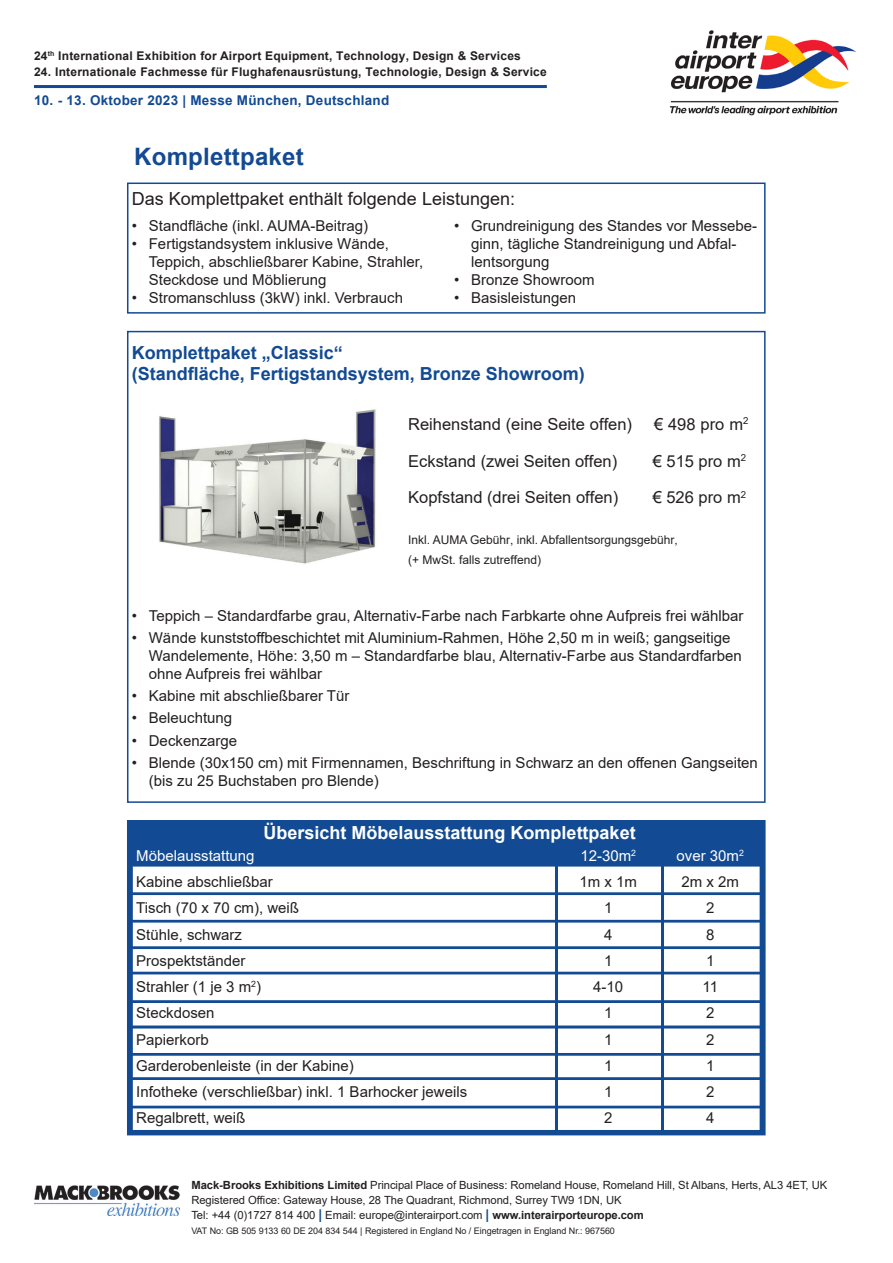
<style>
.page{position:relative;width:893px;height:1263px;background:#fff}
.page>*{position:absolute;margin:0;border:0;box-sizing:border-box;transform-origin:0 0}
.t1{font:700 24px "Arial";letter-spacing:.01em;color:#134a93}
.t2{font:700 18px/21.6px "Arial";color:#124a93}
.t3{font:18px "Arial";color:#231f20}
.t4{font:700 18px "Arial";color:#fff}
.t5{font:16.5px "Arial";color:#231f20}
.t6{font:15px/18px "Arial";color:#231f20}
.t7{font:15px "Arial";color:#fff}
.t8{font:700 13.5px "Arial";letter-spacing:.02em;color:#124a93}
.t9{font:700 12px "Arial";letter-spacing:.02em;color:#231f20}
.t10{font:12px/19.8px "Arial";color:#231f20}
.t11{font:11.25px/15px "Arial";letter-spacing:-.005em;color:#231f20}
.t12{font:9px "Arial";letter-spacing:-.005em;color:#231f20}
.s1{font-style:inherit}
.s2{font-weight:700}
.s3{font-weight:700;font-size:13.5px;color:#124a93}
</style>
<div class="page">
<img style="left:34px;top:1185px;width:145px;height:31px">
<img style="left:670px;top:30px;width:186px;height:86px">
<hr style="left:34px;top:85px;width:513px;height:3px;background:#124a93">
<div style="left:127px;top:331px;width:639px;height:472px;border:2px solid #124a93"></div>
<div style="left:127px;top:183px;width:639px;height:131px;border:2px solid #124a93"></div>
<img style="left:129px;top:402px;width:247px;height:177px">
<div style="left:127px;top:820px;width:639px;height:315px;background:#124a93"></div>
<div style="left:133px;top:866px;width:627px;height:264px;background:#fff;border:2px solid #fff"></div>
<div style="left:127px;top:892px;width:637px;height:3px;border:2px solid #124a93"></div>
<hr style="left:555px;top:863px;width:2px;height:269px;background:#124a93">
<hr style="left:661px;top:866px;width:2px;height:266px;background:#124a93">
<div style="left:128px;top:920px;width:637px;height:2px;border:2px solid #124a93"></div>
<div style="left:128px;top:946px;width:637px;height:3px;border:2px solid #124a93"></div>
<div style="left:128px;top:972px;width:637px;height:2px;border:2px solid #124a93"></div>
<div style="left:127px;top:1000px;width:637px;height:3px;border:2px solid #124a93"></div>
<div style="left:127px;top:1025px;width:638px;height:3px;border:2px solid #124a93"></div>
<div style="left:128px;top:1053px;width:637px;height:3px;border:2px solid #124a93"></div>
<div style="left:128px;top:1077px;width:637px;height:3px;border:2px solid #124a93"></div>
<div style="left:128px;top:1106px;width:637px;height:2px;border:2px solid #124a93"></div>
<p class="t9" style="left:34px;top:47px;width:488px">24<sup>th</sup> International Exhibition for Airport Equipment, Technology, Design &amp; Services</p>
<p class="t9" style="left:34px;top:63px;width:514px">24. Internationale Fachmesse für Flughafenausrüstung, Technologie, Design &amp; Service</p>
<p class="t8" style="left:34px;top:91px;width:357px">10. - 13. Oktober 2023 | Messe München, Deutschland</p>
<h1 class="t1" style="left:134px;top:139px;width:171px">Komplettpaket</h1>
<p class="t3" style="left:132px;top:186px;width:385px">Das Komplettpaket enthält folgende Leistungen:</p>
<p class="t6" style="left:132px;top:217px;width:238px">• Standfläche (inkl. AUMA-Beitrag)</p>
<p class="t6" style="left:149px;top:235px;width:276px;text-indent:-17px">• Fertigstandsystem inklusive Wände,<br>Teppich, abschließbarer Kabine, Strahler,<br>Steckdose und Möblierung</p>
<p class="t6" style="left:132px;top:289px;width:273px">• Stromanschluss (3kW) inkl. Verbrauch</p>
<p class="t6" style="left:471px;top:217px;width:287px;text-indent:-17px">• Grundreinigung des Standes vor Messebe&shy;ginn, tägliche Standreinigung und Abfal&shy;lentsorgung</p>
<p class="t6" style="left:454px;top:271px;width:142px">• Bronze Showroom</p>
<p class="t6" style="left:454px;top:289px;width:124px">• Basisleistungen</p>
<p class="t2" style="left:132px;top:342px;width:455px">Komplettpaket „Classic“<br>(Standfläche, Fertigstandsystem, Bronze Showroom)</p>
<p class="t5" style="left:408px;top:413px;width:225px">Reihenstand (eine Seite offen)</p>
<p class="t5" style="left:654px;top:413px;width:96px">€ 4<span class="s1">98</span> pro m<sup>2</sup></p>
<p class="t5" style="left:408px;top:449px;width:211px">Eckstand (zwei Seiten offen)</p>
<p class="t5" style="left:653px;top:449px;width:95px">€ <span class="s1">515</span> pro m<sup>2</sup></p>
<p class="t5" style="left:408px;top:486px;width:212px">Kopfstand (drei Seiten offen)</p>
<p class="t5" style="left:653px;top:486px;width:95px">€ 5<span class="s1">26</span> pro m<sup>2</sup></p>
<p class="t10" style="left:408px;top:530px;width:271px">Inkl. AUMA Gebühr, inkl. Abfallentsorgungsgebühr, (+ MwSt. falls zutreffend)</p>
<p class="t6" style="left:132px;top:606px;width:613px">• Teppich – Standardfarbe grau, Alternativ-Farbe nach Farbkarte ohne Aufpreis frei wählbar</p>
<p class="t6" style="left:149px;top:628px;width:595px;text-indent:-17px">• Wände kunststoffbeschichtet mit Aluminium-Rahmen, Höhe 2,50 m in weiß; gangseitige<br>Wandelemente, Höhe: 3,50 m – Standardfarbe blau, Alternativ-Farbe aus Standardfarben ohne Aufpreis frei wählbar</p>
<p class="t6" style="left:132px;top:687px;width:219px">• Kabine mit abschließbarer Tür</p>
<p class="t6" style="left:132px;top:709px;width:102px">• Beleuchtung</p>
<p class="t6" style="left:132px;top:731px;width:107px">• Deckenzarge</p>
<p class="t6" style="left:149px;top:753px;width:611px;text-indent:-17px">• Blende (30x150 cm) mit Firmennamen, Beschriftung in Schwarz an den offenen Gangseiten (bis zu 25 Buchstaben pro Blende)</p>
<p class="t4" style="left:264px;top:820px;width:374px">Übersicht Möbelausstattung Komplettpaket</p>
<p class="t7" style="left:136px;top:845px;width:120px">Möbelausstattung</p>
<p class="t7" style="left:580px;top:845px;width:57px">12-30m<sup>2</sup></p>
<p class="t7" style="left:677px;top:845px;width:69px">over 30m<sup>2</sup></p>
<p class="t6" style="left:136px;top:873px;width:138px">Kabine abschließbar</p>
<p class="t6" style="left:579px;top:873px;width:59px">1m x 1m</p>
<p class="t6" style="left:681px;top:873px;width:59px">2m x 2m</p>
<p class="t6" style="left:136px;top:899px;width:164px">Tisch (70 x 70 cm), weiß</p>
<p class="t6" style="left:604px;top:899px;width:10px">1</p>
<p class="t6" style="left:706px;top:899px;width:10px">2</p>
<p class="t6" style="left:136px;top:925px;width:107px">Stühle, schwarz</p>
<p class="t6" style="left:604px;top:925px;width:10px">4</p>
<p class="t6" style="left:706px;top:925px;width:10px">8</p>
<p class="t6" style="left:136px;top:951px;width:111px">Prospektständer</p>
<p class="t6" style="left:604px;top:951px;width:10px">1</p>
<p class="t6" style="left:706px;top:951px;width:10px">1</p>
<p class="t6" style="left:136px;top:978px;width:126px">Strahler (1 je 3 m<sup>2</sup>)</p>
<p class="t6" style="left:593px;top:978px;width:32px">4-10</p>
<p class="t6" style="left:702px;top:978px;width:17px">11</p>
<p class="t6" style="left:136px;top:1004px;width:80px">Steckdosen</p>
<p class="t6" style="left:604px;top:1004px;width:10px">1</p>
<p class="t6" style="left:706px;top:1004px;width:10px">2</p>
<p class="t6" style="left:136px;top:1030px;width:74px">Papierkorb</p>
<p class="t6" style="left:604px;top:1030px;width:10px">1</p>
<p class="t6" style="left:706px;top:1030px;width:10px">2</p>
<p class="t6" style="left:136px;top:1056px;width:219px">Garderobenleiste (in der Kabine)</p>
<p class="t6" style="left:604px;top:1056px;width:10px">1</p>
<p class="t6" style="left:706px;top:1056px;width:10px">1</p>
<p class="t6" style="left:136px;top:1083px;width:332px">Infotheke (verschließbar) inkl. 1 Barhocker jeweils</p>
<p class="t6" style="left:604px;top:1083px;width:10px">1</p>
<p class="t6" style="left:706px;top:1083px;width:10px">2</p>
<p class="t6" style="left:136px;top:1109px;width:111px">Regalbrett, weiß</p>
<p class="t6" style="left:604px;top:1109px;width:10px">2</p>
<p class="t6" style="left:706px;top:1109px;width:10px">4</p>
<p class="t11" style="left:191px;top:1177px;width:637px"><span class="s2">Mack-Brooks Exhibitions Limited</span> Principal Place of Business: Romeland House, Romeland Hill, St Albans, Herts, AL3 4ET, UK<br>Registered Office: Gateway House, 28 The Quadrant, Richmond, Surrey TW9 1DN, UK<br>Tel: +44 (0)1727 814 400 <span class="s3">|</span> Email: europe@interairport.com <span class="s3">|</span> <span class="s2">www.interairporteurope.com</span></p>
<p class="t12" style="left:191px;top:1225px;width:425px">VAT No: GB 505 9133 60 DE 204 834 544 | Registered in England No / Eingetragen in England Nr.: 967560</p>
</div>
